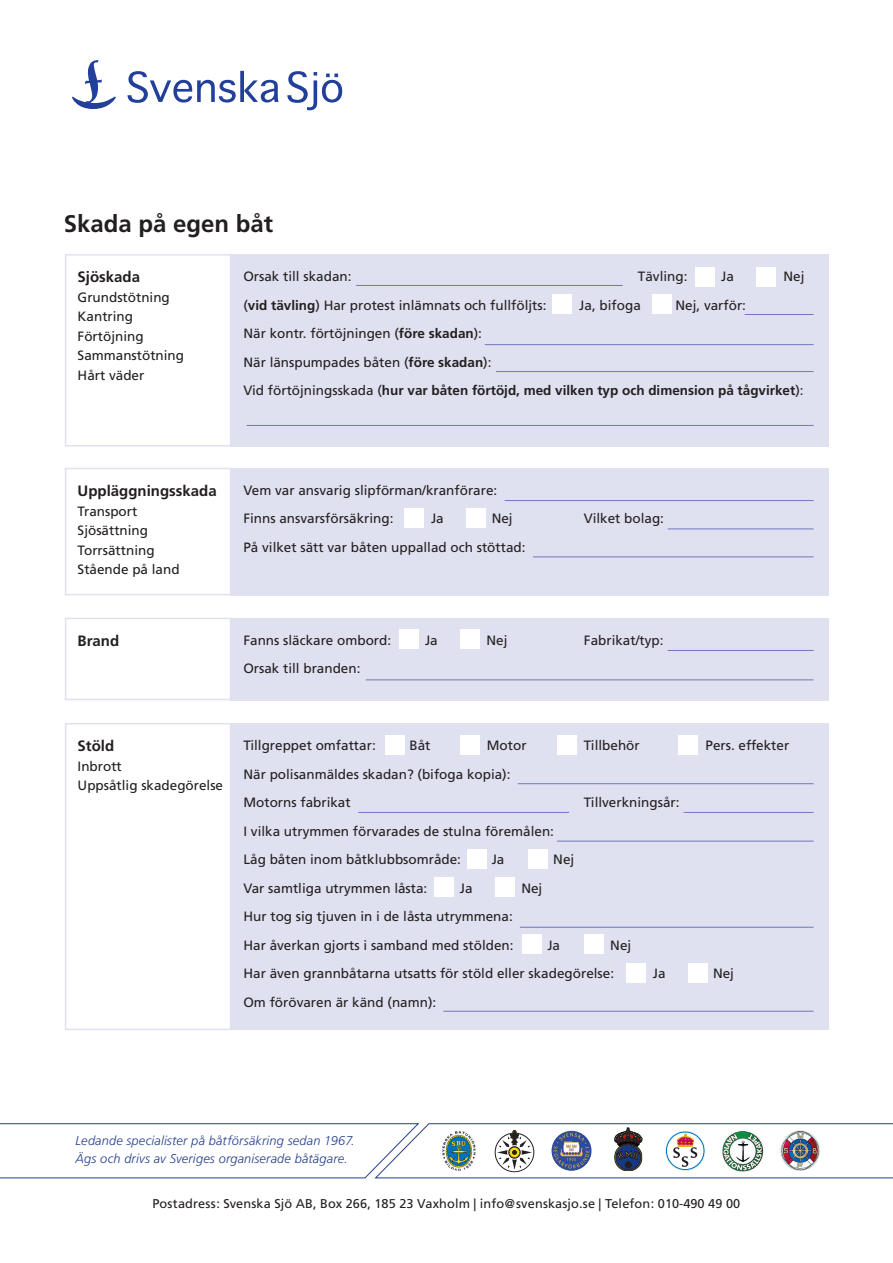
<style>
.page{position:relative;width:893px;height:1263px;background:#fff}
.page>*{position:absolute;margin:0;border:0;box-sizing:border-box;transform-origin:0 0}
.t1{font:700 24px "Frutiger";color:#231f20}
.t2{font:700 15px "Frutiger";color:#231f20}
.t3{font:13.5px/19.5px "Frutiger";color:#231f20}
.t4{font:700 13.5px/28.5px "Frutiger";color:#231f20}
.t5{font:italic 300 12.75px/18px "Frutiger";letter-spacing:.015em;color:#253f8e}
.t6{font:12.75px "Frutiger";letter-spacing:.005em;color:#231f20}
.t7{font:italic 300 12.6px/18px "Frutiger";letter-spacing:.015em;color:#1b3f94}
.s1{font-weight:700}
.s2{font-weight:400}
</style>
<div class="page">
<div style="left:230px;top:254px;width:599px;height:192px;background:#e0e1f0"></div>
<div style="left:230px;top:468px;width:599px;height:127px;background:#e0e1f0"></div>
<div style="left:230px;top:618px;width:599px;height:82px;background:#e0e1f0"></div>
<div style="left:230px;top:723px;width:599px;height:307px;background:#e0e1f0"></div>
<div style="left:65px;top:254px;width:166px;height:192px;border:2px solid #e0e1f0"></div>
<div style="left:65px;top:468px;width:166px;height:127px;border:2px solid #e0e1f0"></div>
<div style="left:65px;top:618px;width:166px;height:82px;border:2px solid #e0e1f0"></div>
<div style="left:65px;top:723px;width:166px;height:307px;border:2px solid #e0e1f0"></div>
<svg style="left:128px;top:71px;width:151px;height:32px"></svg>
<svg style="left:287px;top:71px;width:55px;height:39px"></svg>
<svg style="left:72px;top:60px;width:44px;height:49px"></svg>
<svg style="left:0;top:1123px;width:893px;height:56px"></svg>
<img style="left:721px;top:1129px;width:43px;height:44px;border-radius:21px">
<img style="left:779px;top:1129px;width:42px;height:42px;border-radius:21px">
<hr style="left:356px;top:285px;width:267px;height:1px;background:#7377b9">
<hr style="left:745px;top:314px;width:69px;height:1px;background:#7377b9">
<hr style="left:505px;top:500px;width:309px;height:1px;background:#7377b9">
<hr style="left:668px;top:529px;width:146px;height:1px;background:#7377b9">
<hr style="left:668px;top:650px;width:146px;height:1px;background:#7377b9">
<hr style="left:366px;top:680px;width:448px;height:1px;background:#7377b9">
<hr style="left:533px;top:557px;width:281px;height:1px;background:#7377b9">
<hr style="left:518px;top:783px;width:296px;height:1px;background:#7377b9">
<hr style="left:684px;top:812px;width:130px;height:1px;background:#7377b9">
<hr style="left:557px;top:841px;width:257px;height:1px;background:#7377b9">
<hr style="left:520px;top:927px;width:294px;height:1px;background:#7377b9">
<hr style="left:443px;top:1011px;width:371px;height:1px;background:#7377b9">
<hr style="left:358px;top:812px;width:211px;height:1px;background:#7377b9">
<hr style="left:496px;top:371px;width:318px;height:1px;background:#7377b9">
<hr style="left:485px;top:344px;width:329px;height:1px;background:#7377b9">
<hr style="left:247px;top:425px;width:567px;height:1px;background:#7377b9">
<div style="left:695px;top:267px;width:19px;height:20px;background:#fff"></div>
<div style="left:404px;top:508px;width:20px;height:20px;background:#fff"></div>
<div style="left:399px;top:629px;width:19px;height:20px;background:#fff"></div>
<div style="left:467px;top:849px;width:19px;height:20px;background:#fff"></div>
<div style="left:434px;top:877px;width:19px;height:20px;background:#fff"></div>
<div style="left:522px;top:934px;width:20px;height:20px;background:#fff"></div>
<div style="left:627px;top:963px;width:19px;height:20px;background:#fff"></div>
<div style="left:385px;top:735px;width:20px;height:19px;background:#fff"></div>
<div style="left:460px;top:735px;width:20px;height:19px;background:#fff"></div>
<div style="left:552px;top:294px;width:20px;height:20px;background:#fff"></div>
<div style="left:756px;top:267px;width:20px;height:20px;background:#fff"></div>
<div style="left:466px;top:508px;width:19px;height:20px;background:#fff"></div>
<div style="left:460px;top:629px;width:20px;height:20px;background:#fff"></div>
<div style="left:528px;top:849px;width:20px;height:20px;background:#fff"></div>
<div style="left:495px;top:877px;width:20px;height:20px;background:#fff"></div>
<div style="left:584px;top:934px;width:20px;height:20px;background:#fff"></div>
<div style="left:688px;top:963px;width:20px;height:20px;background:#fff"></div>
<div style="left:557px;top:735px;width:20px;height:19px;background:#fff"></div>
<div style="left:678px;top:735px;width:20px;height:19px;background:#fff"></div>
<div style="left:652px;top:294px;width:20px;height:20px;background:#fff"></div>
<h1 class="t1" style="left:64px;top:209px;width:211px">Skada på egen båt</h1>
<p class="t2" style="left:78px;top:268px;width:64px">Sjöskada</p>
<p class="t3" style="left:78px;top:287px;width:108px">Grundstötning<br>Kantring<br>Förtöjning<br>Sammanstötning<br>Hårt väder</p>
<p class="t3" style="left:243px;top:267px;width:110px">Orsak till skadan:</p>
<p class="t3" style="left:638px;top:267px;width:51px">Tävling:</p>
<p class="t3" style="left:721px;top:267px;width:14px">Ja</p>
<p class="t3" style="left:783px;top:267px;width:23px">Nej</p>
<p class="t3" style="left:243px;top:295px;width:305px">(<span class="s1">vid tävling</span>) Har protest inlämnats och fullföljts:</p>
<p class="t3" style="left:579px;top:295px;width:63px">Ja, bifoga</p>
<p class="t3" style="left:675px;top:295px;width:72px">Nej, varför:</p>
<p class="t4" style="left:243px;top:319px;width:562px"><span class="s2">När kontr. förtöjningen (</span>före skadan<span class="s2">):<br>När länspumpades båten (</span>före skadan<span class="s2">):<br>Vid förtöjningsskada (</span>hur var båten förtöjd, med vilken typ och dimension på tågvirket<span class="s2">):</span></p>
<p class="t2" style="left:78px;top:482px;width:141px">Uppläggningsskada</p>
<p class="t3" style="left:78px;top:501px;width:104px">Transport<br>Sjösättning<br>Torrsättning<br>Stående på land</p>
<p class="t2" style="left:78px;top:632px;width:43px">Brand</p>
<p class="t3" style="left:243px;top:476px;width:255px;line-height:28.5px">Vem var ansvarig slipförman/kranförare:<br>Finns ansvarsförsäkring:</p>
<p class="t3" style="left:431px;top:509px;width:14px">Ja</p>
<p class="t3" style="left:492px;top:509px;width:23px">Nej</p>
<p class="t3" style="left:584px;top:509px;width:82px">Vilket bolag:</p>
<p class="t3" style="left:243px;top:537px;width:284px">På vilket sätt var båten uppallad och stöttad:</p>
<p class="t3" style="left:243px;top:630px;width:149px">Fanns släckare ombord:</p>
<p class="t3" style="left:425px;top:630px;width:14px">Ja</p>
<p class="t3" style="left:487px;top:630px;width:23px">Nej</p>
<p class="t3" style="left:584px;top:630px;width:81px">Fabrikat/typ:</p>
<p class="t3" style="left:243px;top:659px;width:119px">Orsak till branden:</p>
<p class="t2" style="left:78px;top:737px;width:38px">Stöld</p>
<p class="t3" style="left:78px;top:756px;width:147px">Inbrott<br>Uppsåtlig skadegörelse</p>
<p class="t3" style="left:243px;top:736px;width:134px">Tillgreppet omfattar:</p>
<p class="t3" style="left:410px;top:736px;width:23px">Båt</p>
<p class="t3" style="left:487px;top:736px;width:41px">Motor</p>
<p class="t3" style="left:584px;top:736px;width:57px">Tillbehör</p>
<p class="t3" style="left:705px;top:736px;width:85px">Pers. effekter</p>
<p class="t3" style="left:243px;top:760px;width:269px;line-height:28.5px">När polisanmäldes skadan? (bifoga kopia):<br>Motorns fabrikat</p>
<p class="t3" style="left:584px;top:793px;width:97px">Tillverkningsår:</p>
<p class="t3" style="left:243px;top:817px;width:312px;line-height:28.5px">I vilka utrymmen förvarades de stulna föremålen:<br>Låg båten inom båtklubbsområde:</p>
<p class="t3" style="left:492px;top:850px;width:14px">Ja</p>
<p class="t3" style="left:553px;top:850px;width:23px">Nej</p>
<p class="t3" style="left:243px;top:878px;width:185px">Var samtliga utrymmen låsta:</p>
<p class="t3" style="left:460px;top:878px;width:14px">Ja</p>
<p class="t3" style="left:521px;top:878px;width:23px">Nej</p>
<p class="t3" style="left:243px;top:902px;width:272px;line-height:28.5px">Hur tog sig tjuven in i de låsta utrymmena:<br>Har åverkan gjorts i samband med stölden:</p>
<p class="t3" style="left:243px;top:931px;width:389px;line-height:28.5px;text-indent:367px">Nej<br>Har även grannbåtarna utsatts för stöld eller skadegörelse:</p>
<p class="t3" style="left:547px;top:935px;width:14px">Ja</p>
<p class="t3" style="left:243px;top:992px;width:194px">Om förövaren är känd (namn):</p>
<p class="t3" style="left:653px;top:964px;width:14px">Ja</p>
<p class="t3" style="left:713px;top:964px;width:23px">Nej</p>
<p class="t7" style="left:72px;top:1132px;width:278px">Ledande specialister på båtförsäkring sedan 1967.<br>Ägs och drivs av Sveriges organiserade båtägare.</p>
<p class="t5" style="left:76px;top:1132px;width:281px">Ledande specialister på båtförsäkring sedan 1967.<br>Ägs och drivs av Sveriges organiserade båtägare.</p>
<p class="t6" style="left:152px;top:1196px;width:589px">Postadress: Svenska Sjö AB, Box 266, 185 23 Vaxholm | info@svenskasjo.se | Telefon: 010-490 49 00</p>
</div>
